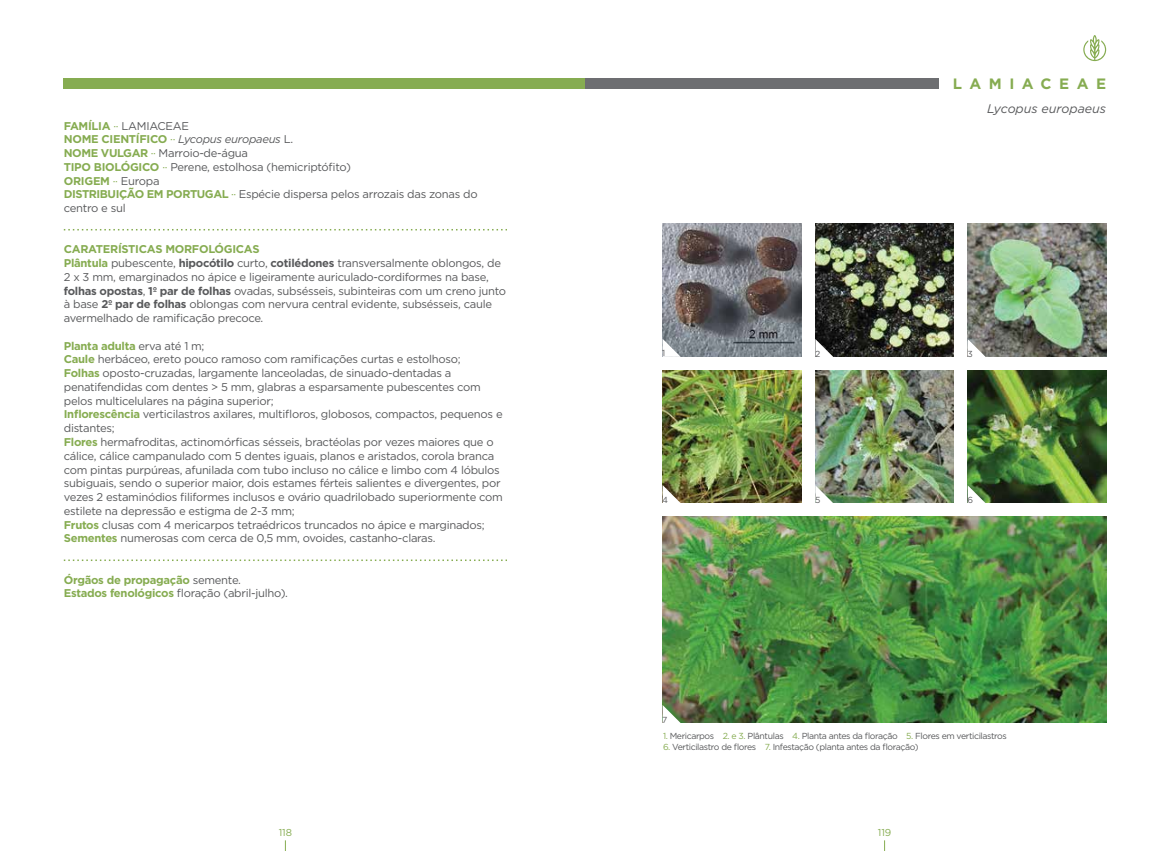
<style>
.page{position:relative;width:1170px;height:851px;background:#fff}
.page>*{position:absolute;margin:0;border:0;box-sizing:border-box;transform-origin:0 0}
.t1{font:700 15px "Gotham";letter-spacing:.5em;color:#86ac51}
.t2{font:italic 12.5px "Gotham";color:#58595b}
.t3{font:11.25px/13.8px "Gotham";letter-spacing:-.025em;color:#58595b}
.t4{font:700 11.25px/13.8px "Gotham";letter-spacing:-.025em;color:#86ac51}
.t5{font:10px "Gotham";color:#86ac51}
.t6{font:8.75px "Gotham";letter-spacing:-.045em;color:#58595b}
.s1{font-weight:700;color:#86ac51}
.s2{color:#86ac51}
.s3{font-style:italic}
.s4{font-weight:700}
.s5{font-weight:400;color:#58595b}
</style>
<div class="page">
<div style="left:64px;top:78px;width:521px;height:10px;background:#86ac51"></div>
<svg style="left:64px;top:229px;width:443px;height:1px"></svg>
<svg style="left:64px;top:559px;width:443px;height:2px"></svg>
<svg style="left:1083px;top:35px;width:23px;height:26px"></svg>
<div style="left:585px;top:78px;width:353px;height:10px;background:#6d6e71"></div>
<img style="left:663px;top:516px;width:443px;height:206px">
<img style="left:663px;top:224px;width:138px;height:132px">
<img style="left:663px;top:370px;width:138px;height:133px">
<img style="left:815px;top:224px;width:138px;height:132px">
<img style="left:815px;top:370px;width:138px;height:133px">
<img style="left:967px;top:224px;width:139px;height:132px">
<img style="left:967px;top:370px;width:139px;height:133px">
<svg style="left:662px;top:339px;width:18px;height:18px"></svg>
<svg style="left:662px;top:485px;width:18px;height:18px"></svg>
<svg style="left:662px;top:704px;width:18px;height:19px"></svg>
<svg style="left:815px;top:339px;width:18px;height:18px"></svg>
<svg style="left:815px;top:485px;width:18px;height:18px"></svg>
<svg style="left:967px;top:339px;width:18px;height:18px"></svg>
<svg style="left:967px;top:485px;width:18px;height:18px"></svg>
<p class="t3" style="left:64px;top:118px;width:415px"><span class="s1">FAMÍLIA</span> <span class="s2">··</span> LAMIACEAE<br><span class="s1">NOME CIENTÍFICO</span> <span class="s2">··</span> <span class="s3">Lycopus europaeus</span> L.<br><span class="s1">NOME VULGAR</span> <span class="s2">··</span> Marroio-de-água<br><span class="s1">TIPO BIOLÓGICO</span> <span class="s2">··</span> Perene, estolhosa (hemicriptófito)<br><span class="s1">ORIGEM</span> <span class="s2">··</span> Europa<br><span class="s1">DISTRIBUIÇÃO EM PORTUGAL</span> <span class="s2">··</span> Espécie dispersa pelos arrozais das zonas do centro e sul</p>
<p class="t3" style="left:64px;top:242px;width:444px"><span class="s1">CARATERÍSTICAS MORFOLÓGICAS<br>Plântula</span> pubescente, <span class="s4">hipocótilo</span> curto, <span class="s4">cotilédones</span> transversalmente oblongos, de 2 x 3 mm, emarginados no ápice e ligeiramente auriculado-cordiformes na base, <span class="s4">folhas opostas</span>, <span class="s4">1º par de folhas</span> ovadas, subsésseis, subinteiras com um creno junto à base <span class="s4">2º par de folhas</span> oblongas com nervura central evidente, subsésseis, caule avermelhado de ramificação precoce.</p>
<p class="t3" style="left:64px;top:338px;width:440px"><span class="s1">Planta adulta</span> erva até 1 m;<br><span class="s1">Caule</span> herbáceo, ereto pouco ramoso com ramificações curtas e estolhoso;<br><span class="s1">Folhas</span> oposto-cruzadas, largamente lanceoladas, de sinuado-dentadas a penatifendidas com dentes &gt; 5 mm, glabras a esparsamente pubescentes com pelos multicelulares na página superior;<br><span class="s1">Inflorescência</span> verticilastros axilares, multifloros, globosos, compactos, pequenos e distantes;<br><span class="s1">Flores</span> hermafroditas, actinomórficas sésseis, bractéolas por vezes maiores que o cálice, cálice campanulado com 5 dentes iguais, planos e aristados, corola branca com pintas purpúreas, afunilada com tubo incluso no cálice e limbo com 4 lóbulos subiguais, sendo o superior maior, dois estames férteis salientes e divergentes, por vezes 2 estaminódios filiformes inclusos e ovário quadrilobado superiormente com estilete na depressão e estigma de 2-3 mm;<br><span class="s1">Frutos</span> clusas com 4 mericarpos tetraédricos truncados no ápice e marginados; <span class="s1">Sementes</span> numerosas com cerca de 0,5 mm, ovoides, castanho-claras.</p>
<p class="t4" style="left:64px;top:572px;width:226px">Órgãos de propagação <span class="s5">semente.<br></span>Estados fenológicos <span class="s5">floração (abril-julho).</span></p>
<p class="t5" style="left:279px;top:826px;width:15px">118</p>
<h1 class="t1" style="left:952px;top:73px;width:155px">LAMIACEAE</h1>
<p class="t6" style="left:662px;top:348px;width:5px">1</p>
<p class="t6" style="left:662px;top:494px;width:7px">4</p>
<p class="t6" style="left:662px;top:714px;width:7px">7</p>
<p class="t6" style="left:815px;top:348px;width:7px">2</p>
<p class="t6" style="left:815px;top:494px;width:7px">5</p>
<p class="t2" style="left:987px;top:101px;width:120px">Lycopus europaeus</p>
<p class="t6" style="left:967px;top:348px;width:7px">3</p>
<p class="t6" style="left:967px;top:494px;width:7px">6</p>
<p class="t6" style="left:663px;top:729px;width:345px"><span class="s2">1.</span> Mericarpos <span class="s2">2. e 3.</span> Plântulas <span class="s2">4.</span> Planta antes da floração <span class="s2">5.</span> Flores em verticilastros</p>
<p class="t6" style="left:663px;top:741px;width:257px"><span class="s2">6.</span> Verticilastro de flores <span class="s2">7.</span> Infestação (planta antes da floração)</p>
<p class="t5" style="left:877px;top:826px;width:15px">119</p>
</div>
